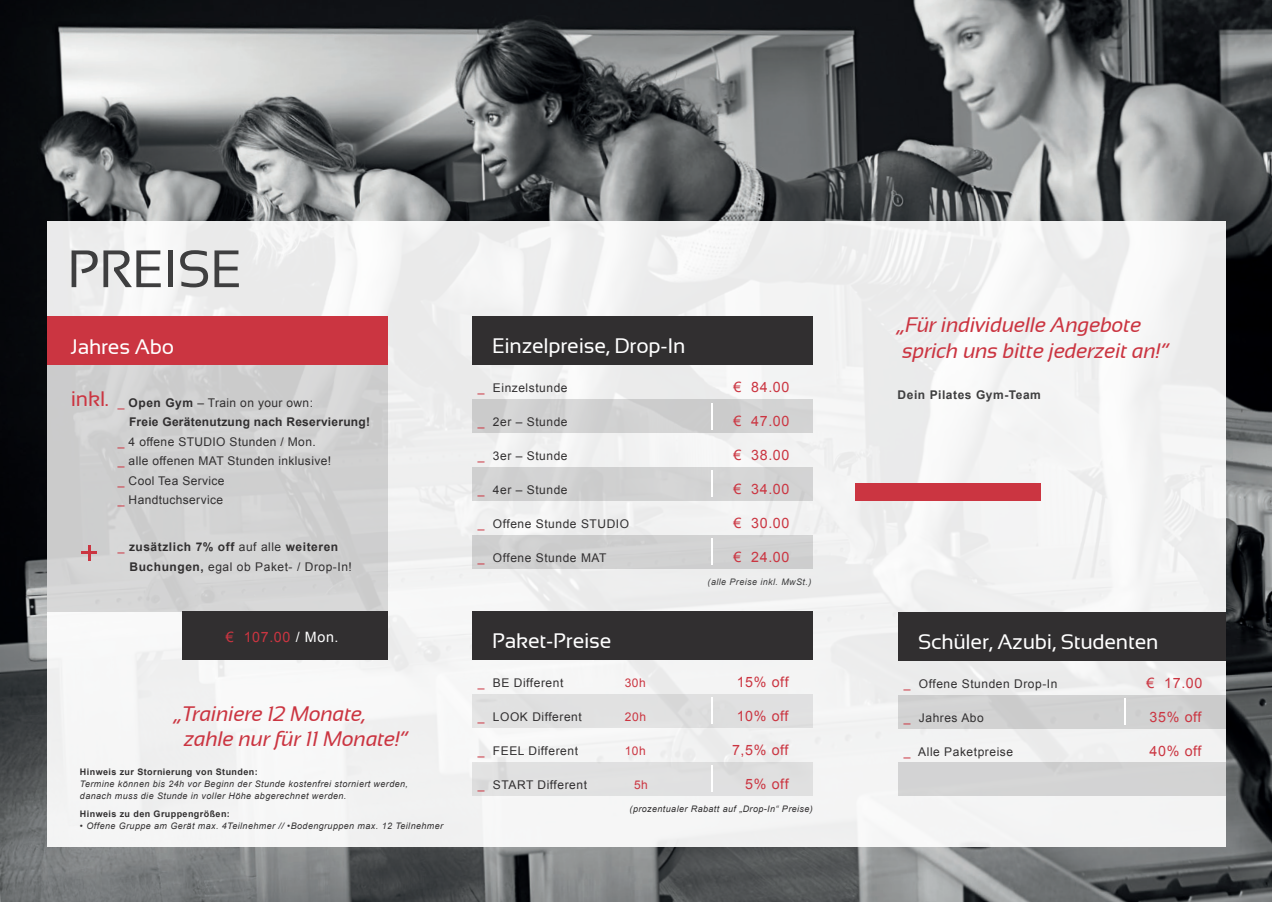
<style>
.page{position:relative;width:1272px;height:902px;background:#fff}
.page>*{position:absolute;margin:0;border:0;box-sizing:border-box;transform-origin:0 0}
.t1{font:52.5px "Sansation";letter-spacing:-.01em;color:#3e3e3f}
.t2{font:italic 21px/25.8px "Sansation";letter-spacing:-.01em;color:#cb3541}
.t3{font:21px "Sansation";letter-spacing:-.01em;color:#fff}
.t4{font:21px "Sansation";color:#cb3541}
.t5{font:14.25px "Arial";letter-spacing:.045em;color:#cb3541}
.t6{font:12px "Arial";letter-spacing:.045em;color:#312f30}
.t7{font:700 12px/19.5px "Arial";letter-spacing:.02em;color:#312f30}
.t8{font:700 12px "Arial";letter-spacing:.045em;color:#312f30}
.t9{font:700 12px "Arial";letter-spacing:.045em;color:#3e3e3f}
.t10{font:12px "Arial";letter-spacing:.045em;color:#cb3541}
.t11{font:italic 9px "Arial";letter-spacing:.045em;color:#312f30}
.t12{font:700 9px "Arial";letter-spacing:.045em;color:#312f30}
.t13{font:italic 9px "Arial";letter-spacing:.045em;color:#3e3e3f}
.s1{font-weight:400;color:#cb3541}
.s2{font-weight:400}
.s3{color:#cb3541}
.s4{font-weight:700}
.s5{color:#fff}
</style>
<div class="page">
<img style="left:0;top:0;width:1271px;height:901px">
<div style="left:47px;top:221px;width:1178px;height:626px;background:#f3f3f3"></div>
<div style="left:855px;top:483px;width:185px;height:17px;background:#cb3541"></div>
<div style="left:47px;top:316px;width:340px;height:49px;background:#cb3541"></div>
<div style="left:47px;top:365px;width:340px;height:247px;background:#d0d1d1"></div>
<div style="left:182px;top:611px;width:205px;height:49px;background:#312f30"></div>
<hr style="left:81px;top:551px;width:16px;height:3px;background:#cb3541">
<svg style="left:88px;top:545px;width:2px;height:15px"></svg>
<div style="left:898px;top:612px;width:327px;height:48px;background:#312f30"></div>
<div style="left:898px;top:694px;width:327px;height:34px;background:#d1d2d2"></div>
<div style="left:898px;top:762px;width:327px;height:34px;background:#d3d3d4"></div>
<hr style="left:1123px;top:698px;width:2px;height:26px;background:#fff">
<div style="left:472px;top:316px;width:340px;height:49px;background:#312f30"></div>
<div style="left:472px;top:534px;width:340px;height:34px;background:#d1d1d1"></div>
<div style="left:472px;top:467px;width:340px;height:34px;background:#d2d3d3"></div>
<div style="left:472px;top:399px;width:340px;height:34px;background:#d1d1d1"></div>
<hr style="left:710px;top:538px;width:2px;height:26px;background:#fff">
<hr style="left:710px;top:470px;width:2px;height:26px;background:#fff">
<hr style="left:710px;top:403px;width:2px;height:26px;background:#fff">
<div style="left:472px;top:611px;width:340px;height:49px;background:#312f30"></div>
<div style="left:472px;top:761px;width:340px;height:34px;background:#e0e0e1"></div>
<div style="left:472px;top:694px;width:340px;height:33px;background:#e0e0e1"></div>
<hr style="left:710px;top:765px;width:2px;height:26px;background:#fff">
<hr style="left:710px;top:697px;width:2px;height:27px;background:#fff">
<p class="t1" style="left:67px;top:239px;width:176px">PREISE</p>
<p class="t3" style="left:71px;top:334px;width:105px">Jahres Abo</p>
<p class="t4" style="left:71px;top:387px;width:40px">inkl.</p>
<p class="t7" style="left:129px;top:393px;width:242px;text-indent:-11px"><span class="s1">_</span> Open Gym <span class="s2">– Train on your own:<br></span>Freie Gerätenutzung nach Reservierung!</p>
<p class="t6" style="left:118px;top:433px;width:199px"><span class="s3">_</span> 4 offene STUDIO Stunden / Mon.</p>
<p class="t6" style="left:118px;top:453px;width:215px"><span class="s3">_</span> alle offenen MAT Stunden inklusive!</p>
<p class="t6" style="left:118px;top:472px;width:108px"><span class="s3">_</span> Cool Tea Service</p>
<p class="t6" style="left:118px;top:492px;width:107px"><span class="s3">_</span> Handtuchservice</p>
<p class="t8" style="left:118px;top:539px;width:222px"><span class="s1">_</span> zusätzlich 7% off <span class="s2">auf alle</span> weiteren</p>
<p class="t6" style="left:129px;top:558px;width:224px"><span class="s4">Buchungen,</span> egal ob Paket- / Drop-In!</p>
<p class="t5" style="left:226px;top:627px;width:114px">€ 107.00 <span class="s5">/ Mon.</span></p>
<p class="t2" style="left:174px;top:700px;width:193px">„Trainiere 12 Monate,</p>
<p class="t2" style="left:184px;top:725px;width:225px">zahle nur für 11 Monate!“</p>
<p class="t12" style="left:80px;top:765px;width:179px">Hinweis zur Stornierung von Stunden:</p>
<p class="t11" style="left:80px;top:777px;width:329px">Termine können bis 24h vor Beginn der Stunde kostenfrei storniert werden,</p>
<p class="t11" style="left:80px;top:789px;width:268px">danach muss die Stunde in voller Höhe abgerechnet werden.</p>
<p class="t12" style="left:80px;top:807px;width:151px">Hinweis zu den Gruppengrößen:</p>
<p class="t11" style="left:80px;top:819px;width:365px">• Offene Gruppe am Gerät max. 4Teilnehmer // •Bodengruppen max. 12 Teilnehmer</p>
<p class="t3" style="left:492px;top:334px;width:195px">Einzelpreise, Drop-In</p>
<p class="t6" style="left:478px;top:380px;width:91px"><span class="s3">_</span> Einzelstunde</p>
<p class="t6" style="left:478px;top:414px;width:91px"><span class="s3">_</span> 2er – Stunde</p>
<p class="t5" style="left:733px;top:378px;width:57px">€ 84.00</p>
<p class="t5" style="left:733px;top:412px;width:57px">€ 47.00</p>
<p class="t6" style="left:478px;top:448px;width:91px"><span class="s3">_</span> 3er – Stunde</p>
<p class="t5" style="left:733px;top:445px;width:57px">€ 38.00</p>
<p class="t6" style="left:478px;top:482px;width:91px"><span class="s3">_</span> 4er – Stunde</p>
<p class="t5" style="left:733px;top:479px;width:57px">€ 34.00</p>
<p class="t6" style="left:478px;top:515px;width:153px"><span class="s3">_</span> Offene Stunde STUDIO</p>
<p class="t5" style="left:733px;top:513px;width:57px">€ 30.00</p>
<p class="t6" style="left:478px;top:549px;width:130px"><span class="s3">_</span> Offene Stunde MAT</p>
<p class="t5" style="left:733px;top:547px;width:57px">€ 24.00</p>
<p class="t3" style="left:492px;top:629px;width:121px">Paket-Preise</p>
<p class="t6" style="left:478px;top:675px;width:87px"><span class="s3">_</span> BE Different</p>
<p class="t10" style="left:624px;top:675px;width:23px">30h</p>
<p class="t6" style="left:478px;top:709px;width:105px"><span class="s3">_</span> LOOK Different</p>
<p class="t10" style="left:625px;top:709px;width:23px">20h</p>
<p class="t13" style="left:707px;top:576px;width:105px">(alle Preise inkl. MwSt.)</p>
<p class="t5" style="left:736px;top:672px;width:53px">15% off</p>
<p class="t5" style="left:736px;top:706px;width:53px">10% off</p>
<p class="t6" style="left:478px;top:742px;width:102px"><span class="s3">_</span> FEEL Different</p>
<p class="t10" style="left:624px;top:742px;width:23px">10h</p>
<p class="t5" style="left:732px;top:740px;width:58px">7,5% off</p>
<p class="t6" style="left:478px;top:776px;width:110px"><span class="s3">_</span> START Different</p>
<p class="t10" style="left:634px;top:776px;width:15px">5h</p>
<p class="t5" style="left:745px;top:774px;width:45px">5% off</p>
<p class="t11" style="left:629px;top:802px;width:185px">(prozentualer Rabatt auf „Drop-In“ Preise)</p>
<p class="t2" style="left:897px;top:311px;width:272px">„Für individuelle Angebote sprich uns bitte jederzeit an!“</p>
<p class="t9" style="left:897px;top:387px;width:145px">Dein Pilates Gym-Team</p>
<p class="t3" style="left:918px;top:630px;width:242px">Schüler, Azubi, Studenten</p>
<p class="t6" style="left:903px;top:675px;width:155px"><span class="s3">_</span> Offene Stunden Drop-In</p>
<p class="t6" style="left:903px;top:709px;width:81px"><span class="s3">_</span> Jahres Abo</p>
<p class="t6" style="left:903px;top:743px;width:111px"><span class="s3">_</span> Alle Paketpreise</p>
<p class="t5" style="left:1146px;top:673px;width:57px">€ 17.00</p>
<p class="t5" style="left:1149px;top:707px;width:53px">35% off</p>
<p class="t5" style="left:1149px;top:741px;width:53px">40% off</p>
</div>
